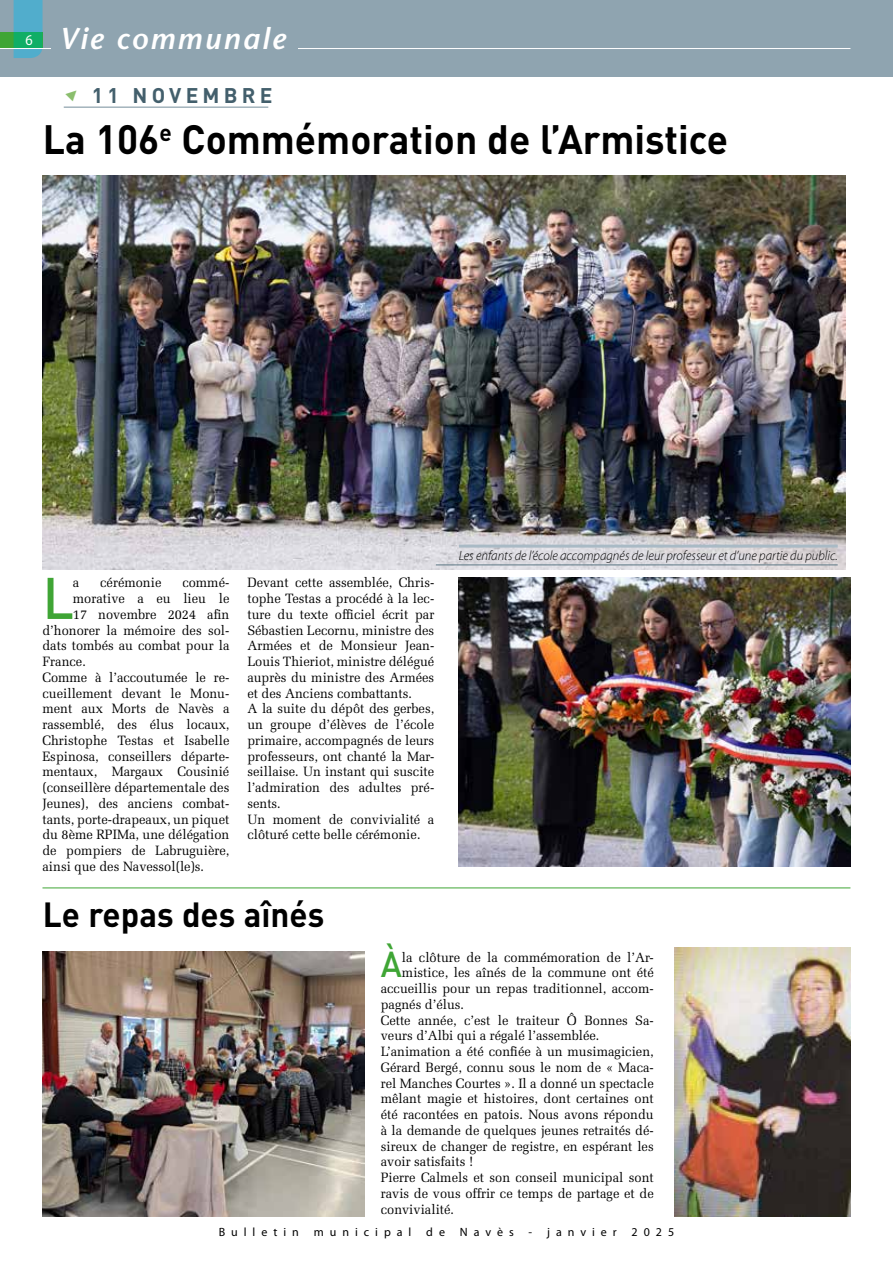
<style>
.page{position:relative;width:893px;height:1263px;background:#fff}
.page>*{position:absolute;margin:0;border:0;box-sizing:border-box;transform-origin:0 0}
.t1{font:500 57.75px "DIN";color:#3fa535;scale:.95 1}
.t2{font:700 40.5px "DIN";color:#000;scale:.96 1}
.t3{font:500 35.55px "DIN";color:#3fa535;scale:.95 1}
.t4{font:700 34.5px "DIN";color:#000;scale:.96 1}
.t5{font:italic 600 30px "Stone Sans";letter-spacing:.07em;color:#fff}
.t6{font:700 21px "DIN";letter-spacing:.2em;color:#435f6c}
.t7{font:13.5px/15.8px "Melior";color:#000;scale:.95 1}
.t8{font:italic 300 13.5px "Myriad Pro";color:#000;scale:.95 1}
.t9{font:12px "Myriad Pro";letter-spacing:.5em;color:#000}
.s1{font-family:"Myriad Pro";font-weight:400;font-style:normal;font-size:15px}
</style>
<div class="page">
<div style="left:0;top:0;width:893px;height:77px;background:#8fa4b0"></div>
<div style="left:0;top:33px;width:43px;height:15px;background:#3fa535"></div>
<svg style="left:14px;top:0;width:29px;height:58px;background:#40acae"></svg>
<hr style="left:0;top:48px;width:850px;height:1px;background:#fff">
<div style="left:51px;top:21px;width:247px;height:56px;background:#8fa4b0"></div>
<img style="left:675px;top:947px;width:175px;height:269px">
<img style="left:42px;top:951px;width:322px;height:265px">
<img style="left:43px;top:175px;width:802px;height:395px">
<img style="left:459px;top:577px;width:391px;height:290px">
<hr style="left:64px;top:107px;width:204px;height:1px;background:#758d9a">
<hr style="left:42px;top:887px;width:808px;height:1px;background:#3fa535">
<hr style="left:459px;top:545px;width:379px;height:3px;background:#a9bac5">
<hr style="left:436px;top:565px;width:402px;height:1px;background:#5c7784">
<h3 class="t5" style="left:25px;top:19px;width:261px"><span class="s1">6</span> Vie communale</h3>
<h3 class="t6" style="left:92px;top:81px;width:182px">11 NOVEMBRE</h3>
<h2 class="t2" style="left:43px;top:113px;width:715px">La 106<sup>e</sup> Commémoration de l’Armistice</h2>
<h1 class="t1" style="left:42px;top:561px;width:35px">L</h1>
<p class="t7" style="left:73px;top:575px;width:8px">a</p>
<p class="t7" style="left:100px;top:575px;width:66px">cérémonie</p>
<p class="t7" style="left:182px;top:575px;width:51px">commé-</p>
<p class="t7" style="left:73px;top:591px;width:166px">morative a eu lieu le</p>
<p class="t7" style="left:73px;top:606px;width:166px">17 novembre 2024 afin</p>
<p class="t7" style="left:42px;top:622px;width:198px">d’honorer la mémoire des sol-</p>
<p class="t7" style="left:42px;top:638px;width:198px">dats tombés au combat pour la</p>
<p class="t7" style="left:42px;top:654px;width:47px">France.</p>
<p class="t7" style="left:42px;top:669px;width:198px">Comme à l’accoutumée le re-</p>
<p class="t7" style="left:42px;top:685px;width:198px">cueillement devant le Monu-</p>
<p class="t7" style="left:42px;top:701px;width:198px">ment aux Morts de Navès a</p>
<p class="t7" style="left:42px;top:717px;width:198px">rassemblé, des élus locaux,</p>
<p class="t7" style="left:42px;top:732px;width:198px">Christophe Testas et Isabelle</p>
<p class="t7" style="left:42px;top:748px;width:198px">Espinosa, conseillers départe-</p>
<p class="t7" style="left:42px;top:764px;width:198px">mentaux, Margaux Cousinié</p>
<p class="t7" style="left:42px;top:780px;width:198px">(conseillère départementale des</p>
<p class="t7" style="left:42px;top:795px;width:198px">Jeunes), des anciens combat-</p>
<p class="t7" style="left:42px;top:811px;width:198px">tants, porte-drapeaux, un piquet</p>
<p class="t7" style="left:42px;top:827px;width:198px">du 8ème RPIMa, une délégation</p>
<p class="t7" style="left:42px;top:843px;width:198px">de pompiers de Labruguière,</p>
<p class="t7" style="left:42px;top:858px;width:172px">ainsi que des Navessol(le)s.</p>
<p class="t7" style="left:247px;top:575px;width:198px">Devant cette assemblée, Chris&shy;tophe Testas a procédé à la lec&shy;ture du texte officiel écrit par<br>Sébastien Lecornu, ministre des<br>Armées et de Monsieur Jean-<br>Louis Thieriot, ministre délégué auprès du ministre des Armées et des Anciens combattants.<br>A la suite du dépôt des gerbes, un groupe d’élèves de l’école primaire, accompagnés de leurs professeurs, ont chanté la Mar&shy;seillaise. Un instant qui suscite l’admiration des adultes pré&shy;sents.<br>Un moment de convivialité a clôturé cette belle cérémonie.</p>
<h3 class="t4" style="left:43px;top:892px;width:295px">Le repas des aînés</h3>
<p class="t8" style="left:459px;top:548px;width:400px">Les enfants de l’école accompagnés de leur professeur et d’une partie du public.</p>
<h3 class="t3" style="left:381px;top:942px;width:24px">À</h3>
<p class="t7" style="left:402px;top:949px;width:267px">la clôture de la commémoration de l’Ar-</p>
<p class="t7" style="left:402px;top:965px;width:267px">mistice, les aînés de la commune ont été</p>
<p class="t7" style="left:381px;top:981px;width:289px">accueillis pour un repas traditionnel, accom-</p>
<p class="t7" style="left:381px;top:996px;width:89px">pagnés d’élus.</p>
<p class="t7" style="left:381px;top:1012px;width:289px">Cette année, c’est le traiteur Ô Bonnes Sa-</p>
<p class="t7" style="left:381px;top:1028px;width:232px">veurs d’Albi qui a régalé l’assemblée.</p>
<p class="t7" style="left:381px;top:1044px;width:289px">L’animation a été confiée à un musimagicien,</p>
<p class="t7" style="left:381px;top:1059px;width:289px">Gérard Bergé, connu sous le nom de « Maca-</p>
<p class="t7" style="left:381px;top:1075px;width:289px">rel Manches Courtes ». Il a donné un spectacle</p>
<p class="t7" style="left:381px;top:1091px;width:289px">mêlant magie et histoires, dont certaines ont</p>
<p class="t7" style="left:381px;top:1107px;width:289px">été racontées en patois. Nous avons répondu</p>
<p class="t7" style="left:381px;top:1122px;width:289px">à la demande de quelques jeunes retraités dé-</p>
<p class="t7" style="left:381px;top:1138px;width:289px">sireux de changer de registre, en espérant les</p>
<p class="t7" style="left:381px;top:1154px;width:99px">avoir satisfaits !</p>
<p class="t7" style="left:381px;top:1170px;width:289px">Pierre Calmels et son conseil municipal sont</p>
<p class="t7" style="left:381px;top:1185px;width:289px">ravis de vous offrir ce temps de partage et de</p>
<p class="t7" style="left:381px;top:1201px;width:79px">convivialité.</p>
<p class="t9" style="left:219px;top:1224px;width:457px">Bulletin municipal de Navès - janvier 2025</p>
</div>
